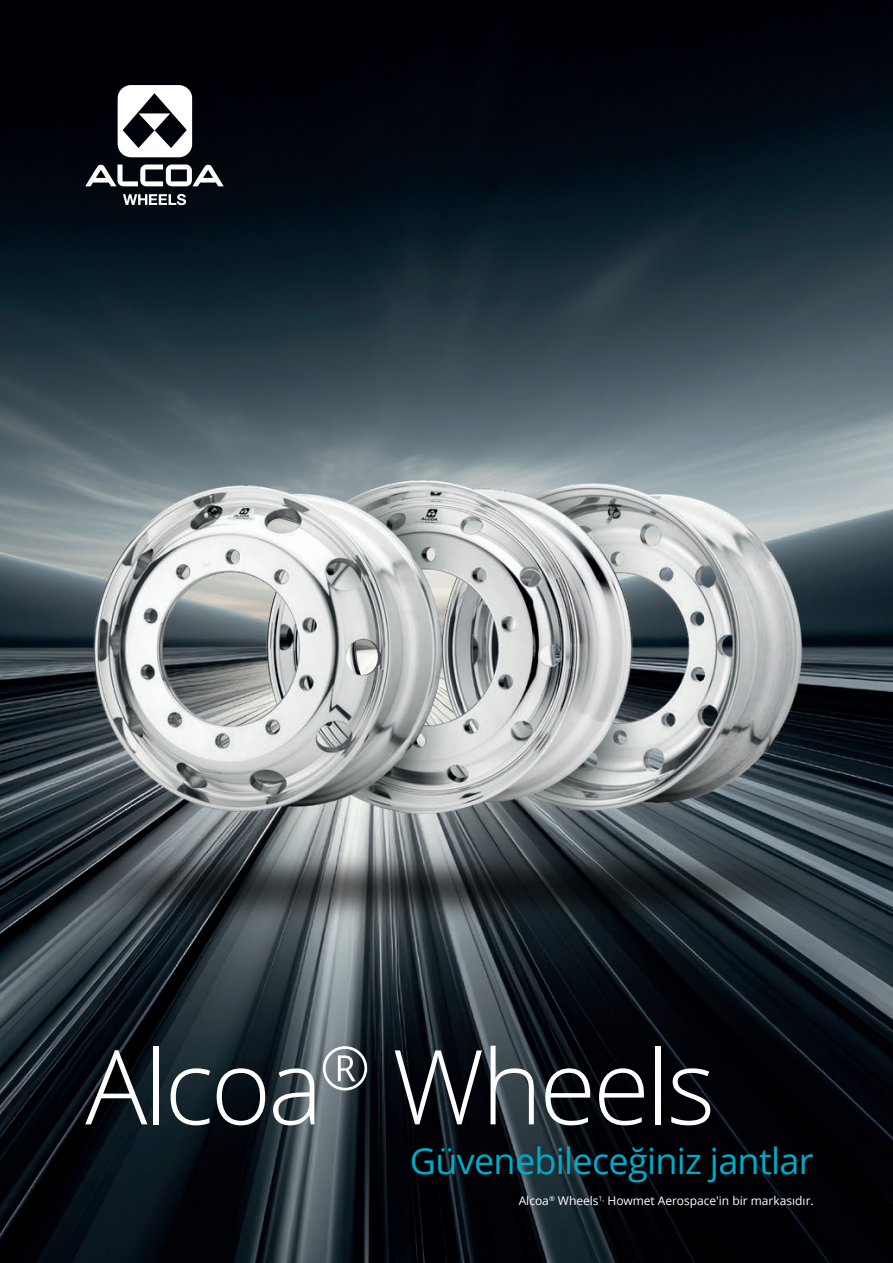
<style>
.page{position:relative;width:893px;height:1263px;background:#fff}
.page>*{position:absolute;margin:0;border:0;box-sizing:border-box;transform-origin:0 0}
.t1{font:300 103.5px "Open Sans";letter-spacing:-.03em;color:#fff}
.t2{font:36px "Open Sans";letter-spacing:-.02em;color:#00abc8}
.t3{font:12px "Open Sans";color:#fff}
</style>
<div class="page">
<img style="left:0;top:0;width:893px;height:1263px">
<svg style="left:85px;top:164px;width:139px;height:22px"></svg>
<svg style="left:118px;top:85px;width:74px;height:72px"></svg>
<svg style="left:123px;top:194px;width:63px;height:11px"></svg>
<img style="left:0;top:405px;width:893px;height:575px">
<h1 class="t1" style="left:85px;top:1016px;width:631px">Alcoa<sup>®</sup> Wheels</h1>
<h2 class="t2" style="left:410px;top:1136px;width:405px">Güvenebileceğiniz jantlar</h2>
<p class="t3" style="left:519px;top:1192px;width:297px">Alcoa<sup>®</sup> Wheels<sup>1,</sup> Howmet Aerospace'in bir markasıdır.</p>
</div>
